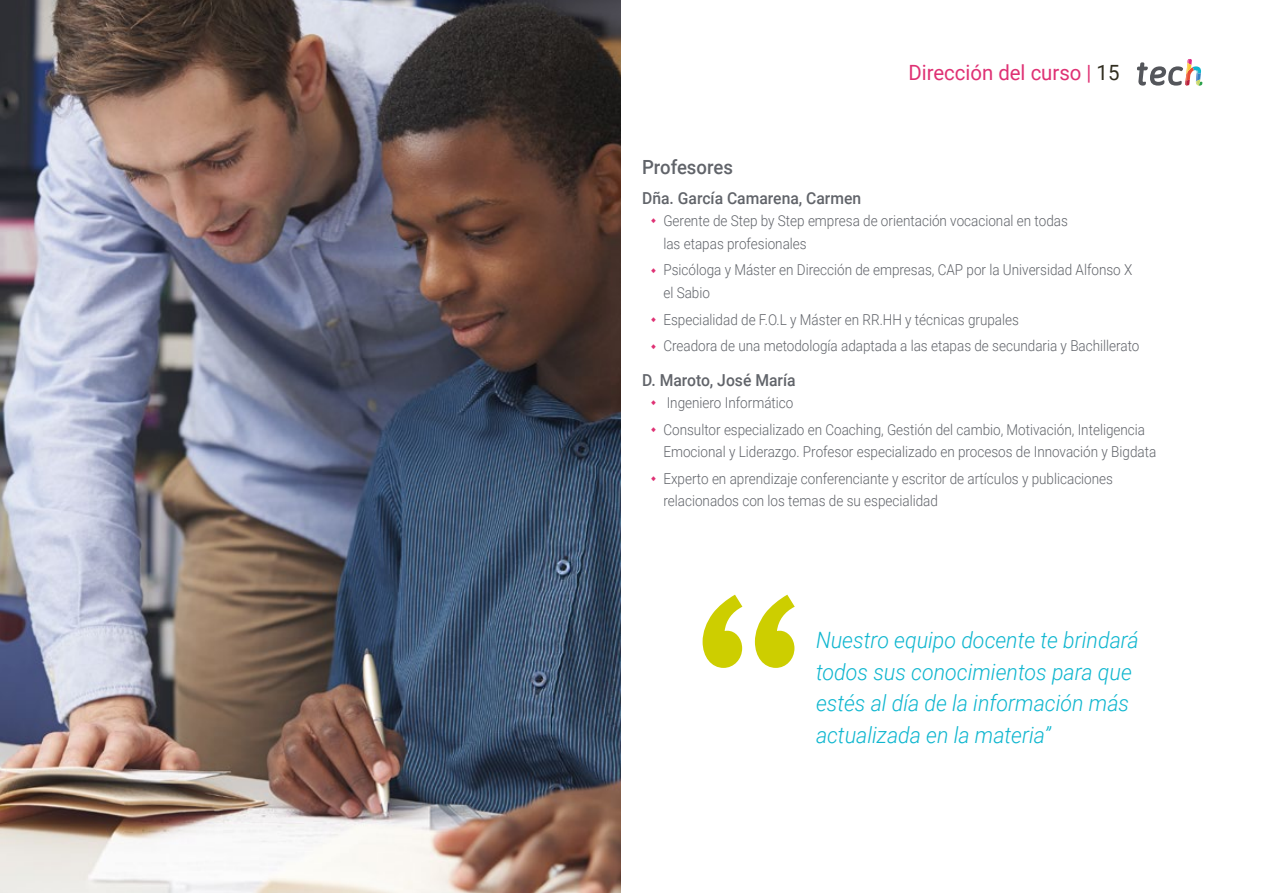
<style>
.page{position:relative;width:1263px;height:893px;background:#fff}
.page>*{position:absolute;margin:0;border:0;box-sizing:border-box;transform-origin:0 0}
.t1{font:italic 300 22.5px/31.5px "Roboto";color:#0fb6cf;scale:.95 1}
.t2{font:21px "Roboto";color:#df3174}
.t3{font:500 19.5px "Roboto";color:#61646a;scale:.95 1}
.t4{font:500 16.5px "Roboto";color:#61646a;scale:.95 1}
.t5{font:300 15px/26.7px "Roboto";color:#61646a;scale:.9 1}
.s1{color:#312e20}
</style>
<div class="page">
<svg style="left:1137px;top:59px;width:65px;height:27px"></svg>
<img style="left:0;top:0;width:621px;height:893px">
<svg style="left:703px;top:595px;width:92px;height:73px"></svg>
<h2 class="t2" style="left:908px;top:57px;width:213px">Dirección del curso | <span class="s1">15</span></h2>
<h3 class="t3" style="left:642px;top:154px;width:97px">Profesores</h3>
<p class="t4" style="left:642px;top:186px;width:232px">Dña. García Camarena, Carmen</p>
<p class="t5" style="left:663px;top:209px;width:451px;line-height:22.5px">Gerente de Step by Step empresa de orientación vocacional en todas las etapas profesionales</p>
<p class="t5" style="left:663px;top:258px;width:523px;line-height:22.5px">Psicóloga y Máster en Dirección de empresas, CAP por la Universidad Alfonso X el Sabio</p>
<p class="t5" style="left:663px;top:305px;width:530px">Especialidad de F.O.L y Máster en RR.HH y técnicas grupales<br>Creadora de una metodología adaptada a las etapas de secundaria y Bachillerato</p>
<p class="t4" style="left:642px;top:368px;width:163px">D. Maroto, José María</p>
<p class="t5" style="left:663px;top:389px;width:537px">Ingeniero Informático<br>Consultor especializado en Coaching, Gestión del cambio, Motivación, Inteligencia</p>
<p class="t5" style="left:663px;top:438px;width:549px">Emocional y Liderazgo. Profesor especializado en procesos de Innovación y Bigdata<br>Experto en aprendizaje conferenciante y escritor de artículos y publicaciones</p>
<p class="t5" style="left:663px;top:487px;width:307px">relacionados con los temas de su especialidad</p>
<h1 class="t1" style="left:816px;top:624px;width:341px">Nuestro equipo docente te brindará todos sus conocimientos para que estés al día de la información más actualizada en la materia”</h1>
</div>
